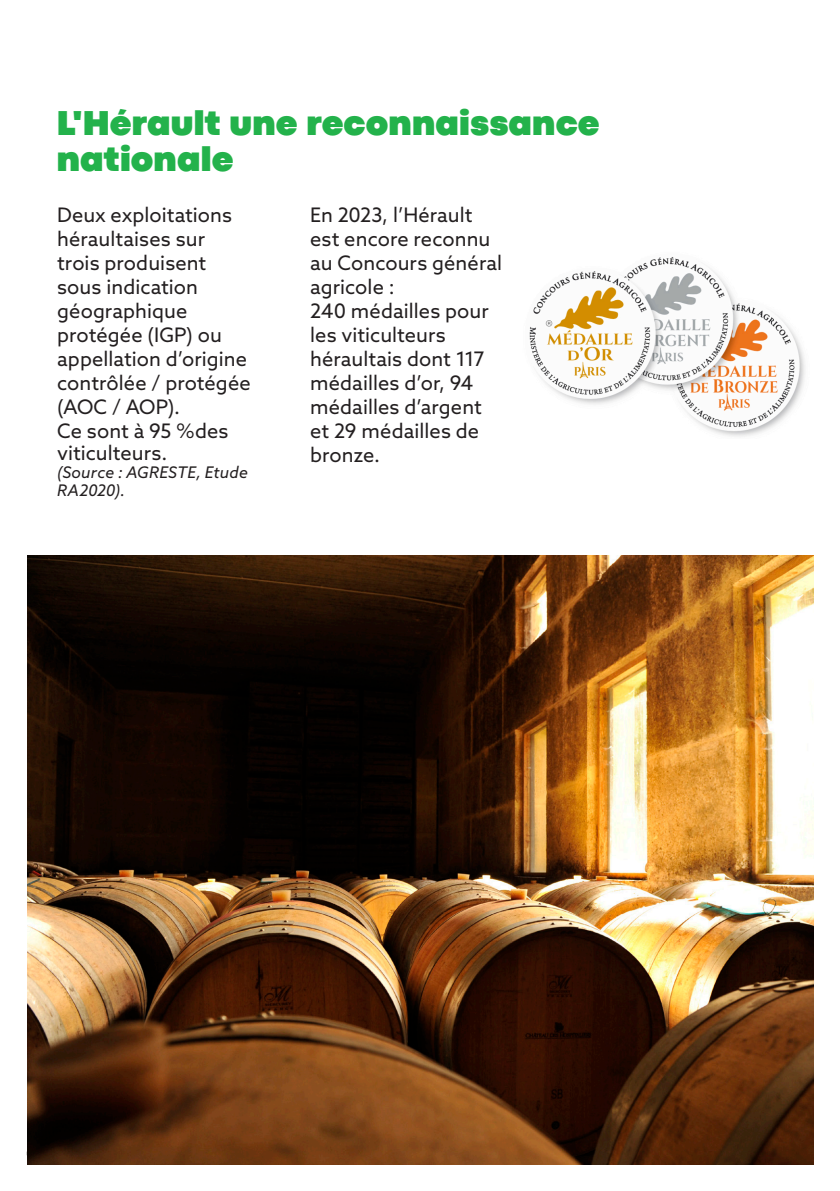
<style>
.page{position:relative;width:840px;height:1191px;background:#fff}
.page>*{position:absolute;margin:0;border:0;box-sizing:border-box;transform-origin:0 0}
.TITRE_2_SOMMAIRE{font:900 36px/36px "Codec Pro";letter-spacing:.005em;color:#23b24b}
.TITRE_2_SOMMAIRE-2{font:20px/24px "Azo Sans";letter-spacing:.005em;color:#231f20}
.TITRE_2_SOMMAIRE-3{font:italic 16px/18px "Azo Sans";letter-spacing:.01em;color:#231f20}
</style>
<div class="page">
<img style="left:529px;top:257px;width:276px;height:180px">
<img style="left:27px;top:555px;width:785px;height:609px">
<p class="TITRE_2_SOMMAIRE" style="left:57px;top:105px;width:544px">L'Hérault une reconnaissance nationale</p>
<p class="TITRE_2_SOMMAIRE-2" style="left:57px;top:202px;width:195px">Deux exploitations héraultaises sur trois produisent sous indication géographique protégée (IGP) ou appellation d’origine contrôlée / protégée (AOC / AOP).</p>
<p class="TITRE_2_SOMMAIRE-2" style="left:57px;top:419px;width:173px;line-height:22px">Ce sont à 95 %des viticulteurs.</p>
<p class="TITRE_2_SOMMAIRE-3" style="left:57px;top:463px;width:192px">(Source : AGRESTE, Etude<br>RA2020).</p>
<p class="TITRE_2_SOMMAIRE-2" style="left:310px;top:202px;width:193px">En 2023, l’Hérault est encore reconnu au Concours général agricole :</p>
<p class="TITRE_2_SOMMAIRE-2" style="left:310px;top:298px;width:180px">240 médailles pour les viticulteurs héraultais dont 117 médailles d’or, 94 médailles d’argent et 29 médailles de bronze.</p>
</div>
